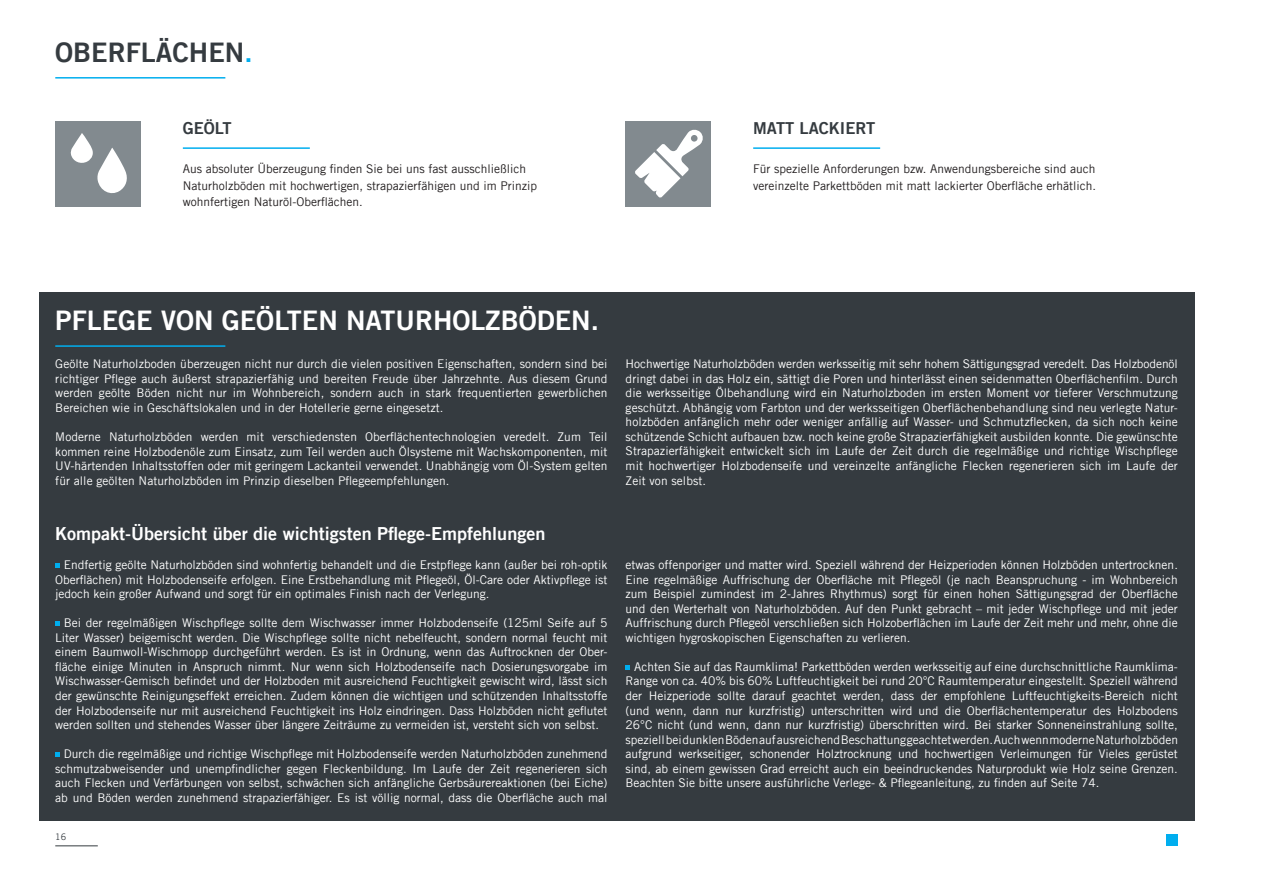
<style>
.page{position:relative;width:1263px;height:876px;background:#fff}
.page>*{position:absolute;margin:0;border:0;box-sizing:border-box;transform-origin:0 0}
.t1{font:27px "Trade Gothic LT Bold Two";color:#fff}
.t2{font:27px "Trade Gothic LT Bold Two";color:#353b40}
.t3{font:18px "Trade Gothic LT Bold Two";color:#fff}
.t4{font:16.5px "Trade Gothic LT Bold Two";color:#353b40}
.t5{font:12px/14.5px "Trade Gothic LT";color:#fff;text-align:justify}
.t6{font:12px/16.5px "Trade Gothic LT";color:#231f20}
.t7{font:9px "Trade Gothic LT";color:#353b40}
.s1{color:#00aeef}
</style>
<div class="page">
<hr style="left:55px;top:845px;width:43px;height:1px;background:#353b40">
<div style="left:1166px;top:834px;width:12px;height:12px;background:#00aeef"></div>
<div style="left:39px;top:292px;width:1155px;height:528px;background:#353b40"></div>
<hr style="left:55px;top:345px;width:170px;height:2px;background:#00aeef">
<svg style="left:55px;top:563px;width:5px;height:5px"></svg>
<svg style="left:55px;top:621px;width:5px;height:5px"></svg>
<svg style="left:55px;top:752px;width:5px;height:5px"></svg>
<svg style="left:626px;top:665px;width:4px;height:4px"></svg>
<hr style="left:55px;top:77px;width:170px;height:2px;background:#00aeef">
<div style="left:55px;top:122px;width:85px;height:85px;background:#828a8f"></div>
<svg style="left:71px;top:133px;width:56px;height:61px"></svg>
<hr style="left:183px;top:147px;width:127px;height:2px;background:#00aeef">
<div style="left:626px;top:122px;width:85px;height:85px;background:#828a8f"></div>
<svg style="left:635px;top:129px;width:68px;height:69px"></svg>
<hr style="left:753px;top:147px;width:127px;height:2px;background:#00aeef">
<h1 class="t2" style="left:55px;top:36px;width:199px">OBERFLÄCHEN<span class="s1">.</span></h1>
<h3 class="t4" style="left:183px;top:118px;width:50px">GEÖLT</h3>
<p class="t6" style="left:183px;top:160px;width:356px">Aus absoluter Überzeugung finden Sie bei uns fast ausschließlich<br>Naturholzböden mit hochwertigen, strapazierfähigen und im Prinzip wohnfertigen Naturöl-Oberflächen.</p>
<h3 class="t4" style="left:753px;top:118px;width:124px">MATT LACKIERT</h3>
<p class="t6" style="left:753px;top:160px;width:344px">Für spezielle Anforderungen bzw. Anwendungsbereiche sind auch vereinzelte Parkettböden mit matt lackierter Oberfläche erhätlich.</p>
<h1 class="t1" style="left:55px;top:304px;width:545px">PFLEGE VON GEÖLTEN NATURHOLZBÖDEN.</h1>
<p class="t5" style="left:55px;top:357px;width:554px">Geölte Naturholzboden überzeugen nicht nur durch die vielen positiven Eigenschaften, sondern sind bei richtiger Pflege auch äußerst strapazierfähig und bereiten Freude über Jahrzehnte. Aus diesem Grund werden geölte Böden nicht nur im Wohnbereich, sondern auch in stark frequentierten gewerblichen Bereichen wie in Geschäftslokalen und in der Hotellerie gerne eingesetzt.</p>
<p class="t5" style="left:55px;top:429px;width:554px">Moderne Naturholzböden werden mit verschiedensten Oberflächentechnologien veredelt. Zum Teil kommen reine Holzbodenöle zum Einsatz, zum Teil werden auch Ölsysteme mit Wachskomponenten, mit UV-härtenden Inhaltsstoffen oder mit geringem Lackanteil verwendet. Unabhängig vom Öl-System gelten für alle geölten Naturholzböden im Prinzip dieselben Pflegeempfehlungen.</p>
<h2 class="t3" style="left:55px;top:522px;width:492px">Kompakt-Übersicht über die wichtigsten Pflege-Empfehlungen</h2>
<p class="t5" style="left:55px;top:557px;width:554px;text-indent:9px">Endfertig geölte Naturholzböden sind wohnfertig behandelt und die Erstpflege kann (außer bei roh-optik Oberflächen) mit Holzbodenseife erfolgen. Eine Erstbehandlung mit Pflegeöl, Öl-Care oder Aktivpflege ist jedoch kein großer Aufwand und sorgt für ein optimales Finish nach der Verlegung.</p>
<p class="t5" style="left:55px;top:616px;width:554px;text-indent:9px">Bei der regelmäßigen Wischpflege sollte dem Wischwasser immer Holzbodenseife (125ml Seife auf 5<br>Liter Wasser) beigemischt werden. Die Wischpflege sollte nicht nebelfeucht, sondern normal feucht mit einem Baumwoll-Wischmopp durchgeführt werden. Es ist in Ordnung, wenn das Auftrocknen der Ober&shy;fläche einige Minuten in Anspruch nimmt. Nur wenn sich Holzbodenseife nach Dosierungsvorgabe im Wischwasser-Gemisch befindet und der Holzboden mit ausreichend Feuchtigkeit gewischt wird, lässt sich der gewünschte Reinigungseffekt erreichen. Zudem können die wichtigen und schützenden Inhaltsstoffe der Holzbodenseife nur mit ausreichend Feuchtigkeit ins Holz eindringen. Dass Holzböden nicht geflutet werden sollten und stehendes Wasser über längere Zeiträume zu vermeiden ist, versteht sich von selbst.</p>
<p class="t5" style="left:55px;top:746px;width:554px;text-indent:9px">Durch die regelmäßige und richtige Wischpflege mit Holzbodenseife werden Naturholzböden zunehmend schmutzabweisender und unempfindlicher gegen Fleckenbildung. Im Laufe der Zeit regenerieren sich auch Flecken und Verfärbungen von selbst, schwächen sich anfängliche Gerbsäurereaktionen (bei Eiche) ab und Böden werden zunehmend strapazierfähiger. Es ist völlig normal, dass die Oberfläche auch mal</p>
<p class="t7" style="left:55px;top:832px;width:12px">16</p>
<p class="t5" style="left:626px;top:356px;width:554px">Hochwertige Naturholzböden werden werksseitig mit sehr hohem Sättigungsgrad veredelt. Das Holzbodenöl dringt dabei in das Holz ein, sättigt die Poren und hinterlässt einen seidenmatten Oberflächenfilm. Durch die werksseitige Ölbehandlung wird ein Naturholzboden im ersten Moment vor tieferer Verschmutzung geschützt. Abhängig vom Farbton und der werksseitigen Oberflächenbehandlung sind neu verlegte Natur&shy;holzböden anfänglich mehr oder weniger anfällig auf Wasser- und Schmutzflecken, da sich noch keine schützende Schicht aufbauen bzw. noch keine große Strapazierfähigkeit ausbilden konnte. Die gewünschte Strapazierfähigkeit entwickelt sich im Laufe der Zeit durch die regelmäßige und richtige Wischpflege mit hochwertiger Holzbodenseife und vereinzelte anfängliche Flecken regenerieren sich im Laufe der Zeit von selbst.</p>
<p class="t5" style="left:626px;top:557px;width:554px">etwas offenporiger und matter wird. Speziell während der Heizperioden können Holzböden untertrocknen.<br>Eine regelmäßige Auffrischung der Oberfläche mit Pflegeöl (je nach Beanspruchung - im Wohnbereich zum Beispiel zumindest im 2-Jahres Rhythmus) sorgt für einen hohen Sättigungsgrad der Oberfläche und den Werterhalt von Naturholzböden. Auf den Punkt gebracht – mit jeder Wischpflege und mit jeder Auffrischung durch Pflegeöl verschließen sich Holzoberflächen im Laufe der Zeit mehr und mehr, ohne die wichtigen hygroskopischen Eigenschaften zu verlieren.</p>
<p class="t5" style="left:626px;top:659px;width:554px;text-indent:9px">Achten Sie auf das Raumklima! Parkettböden werden werksseitig auf eine durchschnittliche Raumklima-Range von ca. 40% bis 60% Luftfeuchtigkeit bei rund 20°C Raumtemperatur eingestellt. Speziell während der Heizperiode sollte darauf geachtet werden, dass der empfohlene Luftfeuchtigkeits-Bereich nicht (und wenn, dann nur kurzfristig) unterschritten wird und die Oberflächentemperatur des Holzbodens 26°C nicht (und wenn, dann nur kurzfristig) überschritten wird. Bei starker Sonneneinstrahlung sollte, speziell bei dunklen Böden auf ausreichend Beschattung geachtet werden. Auch wenn moderne Naturholzböden aufgrund werkseitiger, schonender Holztrocknung und hochwertigen Verleimungen für Vieles gerüstet sind, ab einem gewissen Grad erreicht auch ein beeindruckendes Naturprodukt wie Holz seine Grenzen.<br>Beachten Sie bitte unsere ausführliche Verlege- &amp; Pflegeanleitung, zu finden auf Seite 74.</p>
</div>
